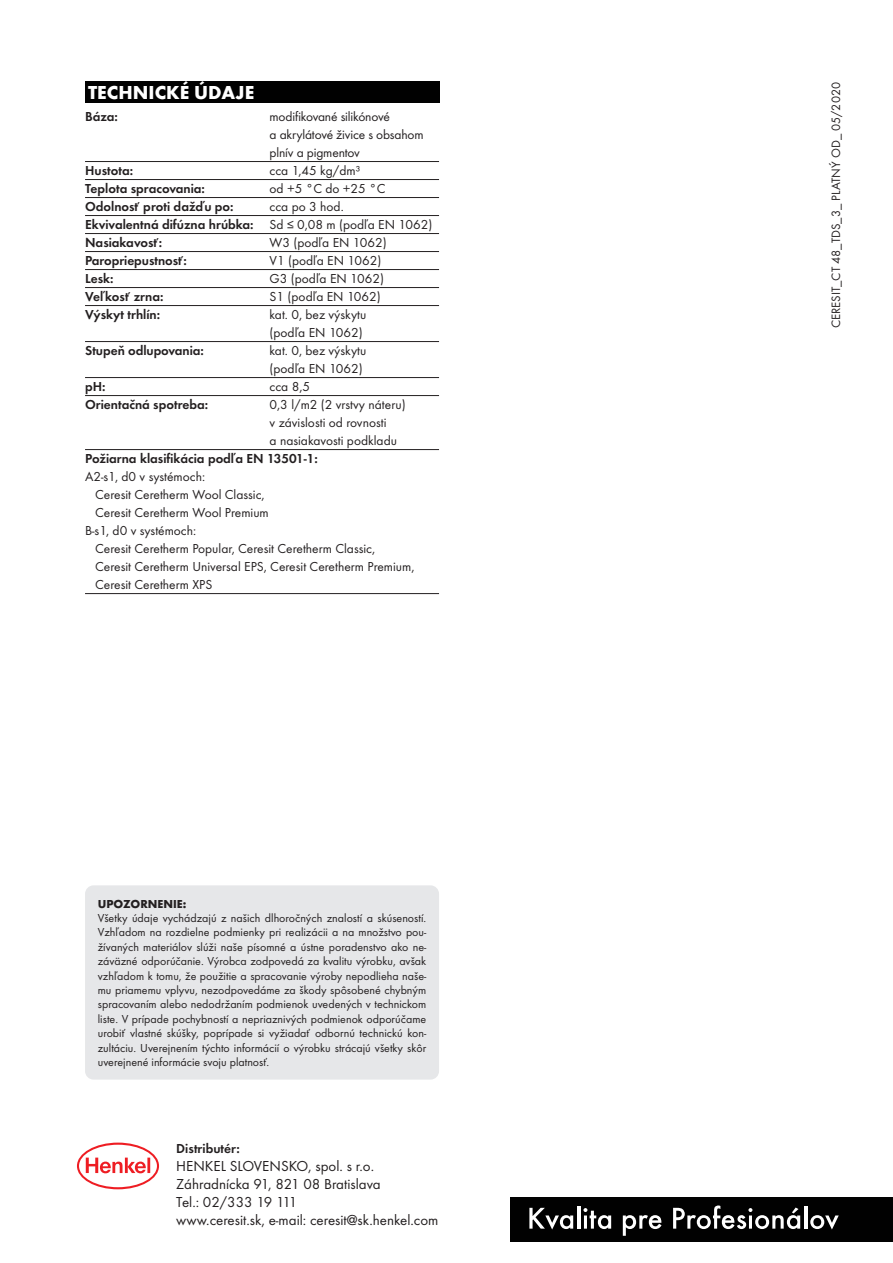
<style>
.page{position:relative;width:893px;height:1263px;background:#fff}
.page>*{position:absolute;margin:0;border:0;box-sizing:border-box;transform-origin:0 0}
.t1{font:700 19.5px "Futura TOT";color:#fff}
.t2{font:15px/18px "Futura TOT";color:#231f20}
.t3{font:13.5px/18px "Futura TOT";color:#231f20}
.t4{font:600 13.5px/18px "Futura TOT";color:#231f20}
.t5{font:12.6px "Futura TOT";color:#231f20}
.t6{font:12px/14.4px "Futura TOT";color:#231f20;text-align:justify}
.t7{font:700 12px "Futura TOT";color:#231f20}
.s1{font-weight:400}
</style>
<div class="page">
<div style="left:510px;top:1197px;width:383px;height:44px;background:#010101"></div>
<svg style="left:529px;top:1208px;width:44px;height:21px"></svg>
<hr style="left:577px;top:1206px;width:3px;height:22px;background:#fff">
<svg style="left:583px;top:1208px;width:28px;height:21px"></svg>
<svg style="left:623px;top:1215px;width:38px;height:21px"></svg>
<svg style="left:673px;top:1205px;width:127px;height:24px"></svg>
<hr style="left:804px;top:1206px;width:3px;height:22px;background:#fff">
<svg style="left:810px;top:1215px;width:29px;height:14px"></svg>
<hr style="left:85px;top:161px;width:354px;height:1px;background:#231f20">
<hr style="left:85px;top:179px;width:354px;height:1px;background:#231f20">
<hr style="left:85px;top:197px;width:354px;height:1px;background:#231f20">
<hr style="left:85px;top:215px;width:354px;height:1px;background:#231f20">
<hr style="left:85px;top:233px;width:354px;height:1px;background:#231f20">
<hr style="left:85px;top:251px;width:354px;height:1px;background:#231f20">
<hr style="left:85px;top:269px;width:354px;height:1px;background:#231f20">
<hr style="left:85px;top:287px;width:354px;height:1px;background:#231f20">
<hr style="left:85px;top:305px;width:354px;height:1px;background:#231f20">
<hr style="left:85px;top:341px;width:354px;height:1px;background:#231f20">
<hr style="left:85px;top:377px;width:354px;height:1px;background:#231f20">
<hr style="left:85px;top:395px;width:354px;height:1px;background:#231f20">
<hr style="left:85px;top:449px;width:354px;height:1px;background:#231f20">
<hr style="left:85px;top:593px;width:354px;height:1px;background:#231f20">
<div style="left:85px;top:82px;width:354px;height:21px;background:#010101"></div>
<svg style="left:77px;top:1142px;width:82px;height:47px"></svg>
<div style="left:85px;top:885px;width:354px;height:194px;background:#e6e7e9;border-radius:9px"></div>
<h1 class="t1" style="left:88px;top:80px;width:168px">TECHNICKÉ ÚDAJE</h1>
<p class="t4" style="left:85px;top:107px;width:34px">Báza:</p>
<p class="t3" style="left:270px;top:107px;width:156px">modifikované silikónové<br>a akrylátové živice s obsahom plnív a pigmentov</p>
<p class="t4" style="left:85px;top:161px;width:50px">Hustota:</p>
<p class="t3" style="left:270px;top:161px;width:93px">cca 1,45 kg/dm³</p>
<p class="t4" style="left:85px;top:179px;width:121px">Teplota spracovania:</p>
<p class="t3" style="left:270px;top:179px;width:118px">od +5 °C do +25 °C</p>
<p class="t4" style="left:85px;top:197px;width:150px">Odolnosť proti dažďu po:</p>
<p class="t4" style="left:85px;top:197px;width:349px;text-indent:185px"><span class="s1">cca po 3 hod.<br></span>Ekvivalentná difúzna hrúbka: <span class="s1">Sd ≤ 0,08 m (podľa EN 1062)<br></span>Nasiakavosť:</p>
<p class="t3" style="left:270px;top:233px;width:119px">W3 (podľa EN 1062)</p>
<p class="t4" style="left:85px;top:251px;width:103px">Paropriepustnosť:</p>
<p class="t3" style="left:270px;top:251px;width:113px">V1 (podľa EN 1062)</p>
<p class="t4" style="left:85px;top:269px;width:30px">Lesk:</p>
<p class="t3" style="left:270px;top:269px;width:116px">G3 (podľa EN 1062)</p>
<p class="t4" style="left:85px;top:287px;width:80px">Veľkosť zrna:</p>
<p class="t3" style="left:270px;top:287px;width:113px">S1 (podľa EN 1062)</p>
<p class="t4" style="left:85px;top:305px;width:77px">Výskyt trhlín:</p>
<p class="t3" style="left:270px;top:305px;width:98px">kat. 0, bez výskytu (podľa EN 1062)</p>
<p class="t4" style="left:85px;top:341px;width:120px">Stupeň odlupovania:</p>
<p class="t3" style="left:270px;top:341px;width:98px">kat. 0, bez výskytu (podľa EN 1062)</p>
<p class="t4" style="left:85px;top:377px;width:22px">pH:</p>
<p class="t3" style="left:270px;top:377px;width:42px">cca 8,5</p>
<p class="t4" style="left:85px;top:395px;width:125px">Orientačná spotreba:</p>
<p class="t3" style="left:270px;top:395px;width:138px">0,3 l/m2 (2 vrstvy náteru) v závislosti od rovnosti<br>a nasiakavosti podkladu</p>
<p class="t4" style="left:85px;top:449px;width:234px">Požiarna klasifikácia podľa EN 13501-1:</p>
<p class="t3" style="left:85px;top:467px;width:122px">A2-s1, d0 v systémoch:</p>
<p class="t3" style="left:95px;top:485px;width:171px">Ceresit Ceretherm Wool Classic,</p>
<p class="t3" style="left:95px;top:503px;width:175px">Ceresit Ceretherm Wool Premium</p>
<p class="t3" style="left:85px;top:521px;width:113px">B-s1, d0 v systémoch:</p>
<p class="t3" style="left:95px;top:539px;width:282px">Ceresit Ceretherm Popular, Ceresit Ceretherm Classic,</p>
<p class="t3" style="left:95px;top:557px;width:321px">Ceresit Ceretherm Universal EPS, Ceresit Ceretherm Premium,</p>
<p class="t3" style="left:95px;top:575px;width:119px">Ceresit Ceretherm XPS</p>
<p class="t7" style="left:98px;top:896px;width:90px">UPOZORNENIE:</p>
<p class="t6" style="left:98px;top:911px;width:330px">Všetky údaje vychádzajú z našich dlhoročných znalostí a skúseností.<br>Vzhľadom na rozdielne podmienky pri realizácii a na množstvo pou&shy;žívaných materiálov slúži naše písomné a ústne poradenstvo ako ne&shy;záväzné odporúčanie. Výrobca zodpovedá za kvalitu výrobku, avšak vzhľadom k tomu, že použitie a spracovanie výroby nepodlieha naše&shy;mu priamemu vplyvu, nezodpovedáme za škody spôsobené chybným spracovaním alebo nedodržaním podmienok uvedených v technickom liste. V prípade pochybností a nepriaznivých podmienok odporúčame urobiť vlastné skúšky, poprípade si vyžiadať odbornú technickú kon&shy;zultáciu. Uverejnením týchto informácií o výrobku strácajú všetky skôr uverejnené informácie svoju platnosť.</p>
<p class="t4" style="left:176px;top:1139px;width:65px">Distributér:</p>
<p class="t2" style="left:176px;top:1156px;width:264px">HENKEL SLOVENSKO, spol. s r.o.<br>Záhradnícka 91, 821 08 Bratislava<br>Tel.: 02/333 19 111<br>www.ceresit.sk, e-mail: ceresit@sk.henkel.com</p>
<p class="t5" style="left:828px;top:328px;width:248px;rotate:-90deg">CERESIT_CT 48_TDS_3_ PLATNÝ OD_ 05/2020</p>
</div>
